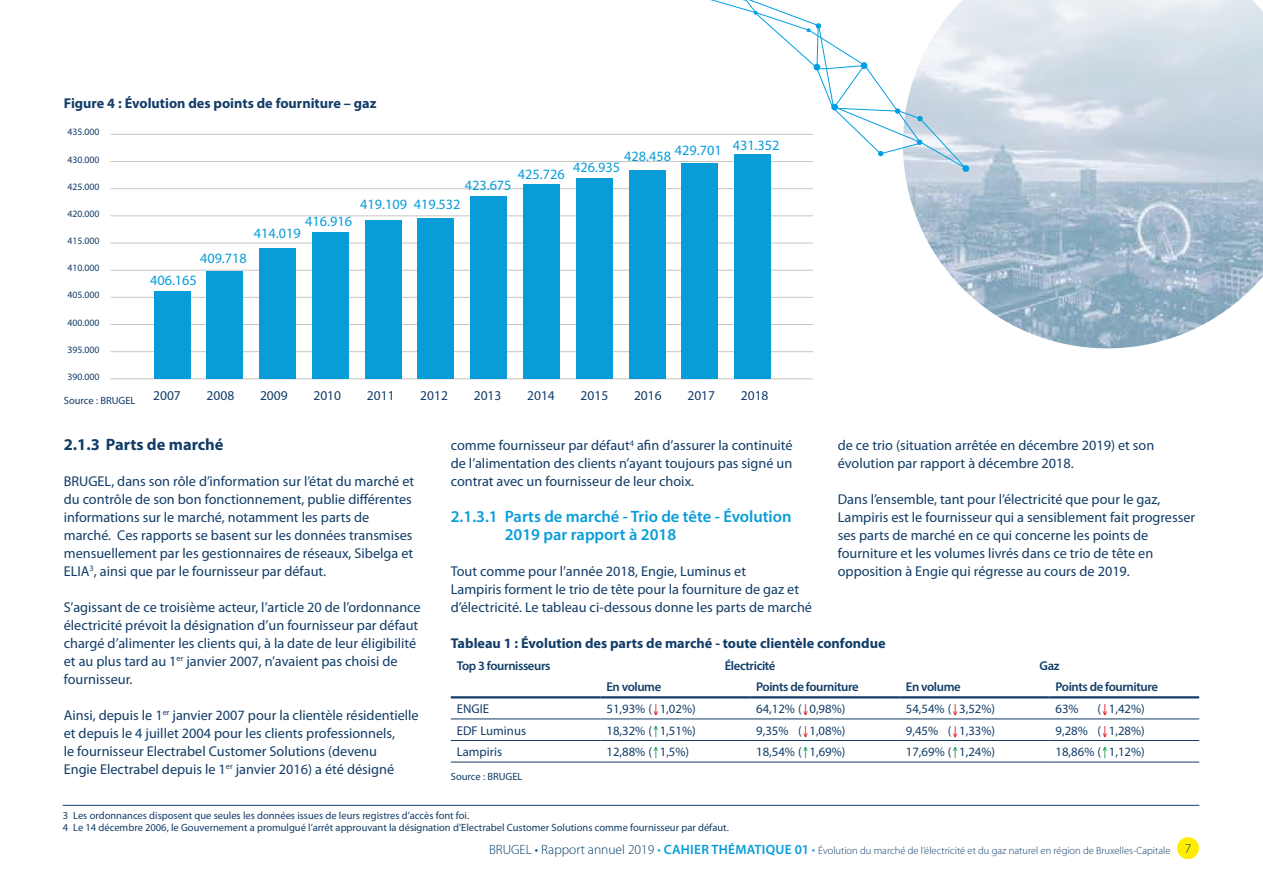
<style>
.page{position:relative;width:1263px;height:893px;background:#fff}
.page>*{position:absolute;margin:0;border:0;box-sizing:border-box;transform-origin:0 0}
.t1{font:600 16.5px/18px "Myriad Pro";color:#089dd9}
.t2{font:700 16.5px "Myriad Pro";color:#123d68}
.t3{font:14.25px/18px "Myriad Pro";color:#123d68}
.t4{font:700 14.25px "Myriad Pro";color:#123d68}
.t5{font:14.25px "Myriad Pro";color:#089dd9}
.t6{font:13.5px "Myriad Pro";color:#123d68}
.t7{font:12.75px "Myriad Pro";color:#123d68}
.t8{font:600 12.75px "Myriad Pro";letter-spacing:-.03em;color:#123d68}
.t9{font:10.5px/12px "Myriad Pro";color:#123d68}
.t10{font:300 10.5px "Myriad Pro";color:#123d68}
.t11{font:9.75px "Myriad Pro";color:#123d68}
.s1{color:#e30613}
.s2{color:#009641}
.s3{font-size:13.5px;color:#003c68}
.s4{font-size:13.5px;color:#089dd9}
.s5{font-weight:600;font-size:13.5px;color:#089dd9}
</style>
<div class="page">
<hr style="left:111px;top:378px;width:701px;height:1px;background:#c6c6c6">
<hr style="left:111px;top:351px;width:701px;height:1px;background:#c6c6c6">
<hr style="left:111px;top:324px;width:701px;height:1px;background:#c6c6c6">
<hr style="left:111px;top:297px;width:701px;height:1px;background:#c6c6c6">
<hr style="left:111px;top:270px;width:701px;height:1px;background:#c6c6c6">
<hr style="left:111px;top:243px;width:701px;height:1px;background:#c6c6c6">
<hr style="left:111px;top:215px;width:701px;height:1px;background:#c6c6c6">
<hr style="left:111px;top:188px;width:701px;height:1px;background:#c6c6c6">
<hr style="left:111px;top:161px;width:701px;height:1px;background:#c6c6c6">
<hr style="left:111px;top:134px;width:701px;height:1px;background:#c6c6c6">
<div style="left:734px;top:154px;width:37px;height:225px;background:#089dd9"></div>
<div style="left:681px;top:163px;width:37px;height:216px;background:#089dd9"></div>
<div style="left:628px;top:170px;width:37px;height:209px;background:#089dd9"></div>
<div style="left:576px;top:178px;width:37px;height:201px;background:#089dd9"></div>
<div style="left:523px;top:185px;width:37px;height:194px;background:#089dd9"></div>
<div style="left:470px;top:196px;width:37px;height:183px;background:#089dd9"></div>
<div style="left:417px;top:218px;width:37px;height:161px;background:#089dd9"></div>
<div style="left:365px;top:221px;width:37px;height:158px;background:#089dd9"></div>
<div style="left:312px;top:233px;width:37px;height:146px;background:#089dd9"></div>
<div style="left:259px;top:248px;width:37px;height:131px;background:#089dd9"></div>
<div style="left:206px;top:272px;width:37px;height:107px;background:#089dd9"></div>
<div style="left:154px;top:291px;width:37px;height:88px;background:#089dd9"></div>
<hr style="left:63px;top:805px;width:1136px;height:1px;background:#123d68">
<hr style="left:451px;top:719px;width:149px;height:1px;background:#123d68">
<hr style="left:600px;top:719px;width:150px;height:1px;background:#123d68">
<hr style="left:750px;top:719px;width:150px;height:1px;background:#123d68">
<hr style="left:900px;top:719px;width:149px;height:1px;background:#123d68">
<hr style="left:1049px;top:719px;width:150px;height:1px;background:#123d68">
<hr style="left:451px;top:740px;width:149px;height:1px;background:#123d68">
<hr style="left:600px;top:740px;width:150px;height:1px;background:#123d68">
<hr style="left:750px;top:740px;width:150px;height:1px;background:#123d68">
<hr style="left:900px;top:740px;width:149px;height:1px;background:#123d68">
<hr style="left:1049px;top:740px;width:150px;height:1px;background:#123d68">
<hr style="left:451px;top:696px;width:149px;height:2px;background:#123d68">
<hr style="left:451px;top:762px;width:149px;height:1px;background:#123d68">
<hr style="left:600px;top:762px;width:150px;height:1px;background:#123d68">
<hr style="left:750px;top:762px;width:150px;height:1px;background:#123d68">
<hr style="left:900px;top:762px;width:149px;height:1px;background:#123d68">
<hr style="left:1049px;top:762px;width:150px;height:1px;background:#123d68">
<hr style="left:600px;top:696px;width:150px;height:2px;background:#123d68">
<hr style="left:750px;top:696px;width:150px;height:2px;background:#123d68">
<hr style="left:900px;top:696px;width:149px;height:2px;background:#123d68">
<hr style="left:1049px;top:696px;width:150px;height:2px;background:#123d68">
<img style="left:905px;top:0;width:358px;height:348px">
<svg style="left:742px;top:0;width:228px;height:172px"></svg>
<div style="left:1177px;top:837px;width:22px;height:22px;background:#ffed00;border-radius:50%"></div>
<p class="t4" style="left:64px;top:95px;width:314px">Figure 4 : Évolution des points de fourniture – gaz</p>
<p class="t11" style="left:67px;top:127px;width:34px">435.000</p>
<p class="t11" style="left:67px;top:154px;width:34px">430.000</p>
<p class="t11" style="left:67px;top:181px;width:34px">425.000</p>
<p class="t11" style="left:67px;top:208px;width:34px">420.000</p>
<p class="t11" style="left:67px;top:236px;width:34px">415.000</p>
<p class="t11" style="left:67px;top:263px;width:34px">410.000</p>
<p class="t11" style="left:67px;top:290px;width:34px">405.000</p>
<p class="t11" style="left:67px;top:317px;width:34px">400.000</p>
<p class="t11" style="left:67px;top:344px;width:34px">395.000</p>
<p class="t11" style="left:67px;top:371px;width:34px">390.000</p>
<p class="t9" style="left:64px;top:395px;width:73px">Source : BRUGEL</p>
<p class="t5" style="left:624px;top:142px;width:157px">428.458 429.701 431.352</p>
<p class="t5" style="left:518px;top:163px;width:104px">425.726 426.935</p>
<p class="t5" style="left:465px;top:178px;width:48px">423.675</p>
<p class="t5" style="left:305px;top:214px;width:48px">416.916</p>
<p class="t5" style="left:254px;top:226px;width:48px">414.019</p>
<p class="t5" style="left:200px;top:250px;width:48px">409.718</p>
<p class="t5" style="left:150px;top:272px;width:48px">406.165</p>
<p class="t5" style="left:360px;top:196px;width:102px">419.109 419.532</p>
<p class="t6" style="left:153px;top:388px;width:29px">2007</p>
<p class="t6" style="left:207px;top:388px;width:29px">2008</p>
<p class="t6" style="left:260px;top:388px;width:29px">2009</p>
<p class="t6" style="left:313px;top:388px;width:29px">2010</p>
<p class="t6" style="left:367px;top:388px;width:29px">2011</p>
<p class="t6" style="left:420px;top:388px;width:29px">2012</p>
<p class="t6" style="left:474px;top:388px;width:29px">2013</p>
<p class="t6" style="left:527px;top:388px;width:29px">2014</p>
<p class="t6" style="left:581px;top:388px;width:29px">2015</p>
<p class="t6" style="left:634px;top:388px;width:29px">2016</p>
<p class="t6" style="left:687px;top:388px;width:29px">2017</p>
<p class="t6" style="left:741px;top:388px;width:29px">2018</p>
<p class="t2" style="left:64px;top:435px;width:161px">2.1.3 Parts de marché</p>
<p class="t3" style="left:64px;top:473px;width:352px">BRUGEL, dans son rôle d’information sur l’état du marché et du contrôle de son bon fonctionnement, publie différentes informations sur le marché, notamment les parts de marché. Ces rapports se basent sur les données transmises mensuellement par les gestionnaires de réseaux, Sibelga et ELIA<sup>3</sup>, ainsi que par le fournisseur par défaut.</p>
<p class="t3" style="left:64px;top:599px;width:358px">S’agissant de ce troisième acteur, l’article 20 de l’ordonnance électricité prévoit la désignation d’un fournisseur par défaut chargé d’alimenter les clients qui, à la date de leur éligibilité et au plus tard au 1<sup>er</sup> janvier 2007, n’avaient pas choisi de fournisseur.</p>
<p class="t3" style="left:64px;top:707px;width:356px">Ainsi, depuis le 1<sup>er</sup> janvier 2007 pour la clientèle résidentielle et depuis le 4 juillet 2004 pour les clients professionnels,<br>le fournisseur Electrabel Customer Solutions (devenu<br>Engie Electrabel depuis le 1<sup>er</sup> janvier 2016) a été désigné</p>
<p class="t3" style="left:451px;top:437px;width:343px;text-align:justify">comme fournisseur par défaut<sup>4</sup> afin d’assurer la continuité de l’alimentation des clients n’ayant toujours pas signé un contrat avec un fournisseur de leur choix.</p>
<p class="t1" style="left:505px;top:507px;width:288px;text-indent:-54px">2.1.3.1 Parts de marché - Trio de tête - Évolution<br>2019 par rapport à 2018</p>
<p class="t3" style="left:451px;top:563px;width:363px">Tout comme pour l’année 2018, Engie, Luminus et<br>Lampiris forment le trio de tête pour la fourniture de gaz et d’électricité. Le tableau ci-dessous donne les parts de marché</p>
<p class="t3" style="left:838px;top:437px;width:318px">de ce trio (situation arrêtée en décembre 2019) et son évolution par rapport à décembre 2018.</p>
<p class="t3" style="left:838px;top:491px;width:359px">Dans l’ensemble, tant pour l’électricité que pour le gaz, Lampiris est le fournisseur qui a sensiblement fait progresser ses parts de marché en ce qui concerne les points de fourniture et les volumes livrés dans ce trio de tête en opposition à Engie qui régresse au cours de 2019.</p>
<p class="t4" style="left:451px;top:635px;width:436px">Tableau 1 : Évolution des parts de marché - toute clientèle confondue</p>
<p class="t8" style="left:457px;top:657px;width:95px">Top 3 fournisseurs</p>
<p class="t8" style="left:725px;top:657px;width:52px">Électricité</p>
<p class="t8" style="left:1039px;top:657px;width:22px">Gaz</p>
<p class="t8" style="left:606px;top:679px;width:56px">En volume</p>
<p class="t8" style="left:756px;top:679px;width:104px">Points de fourniture</p>
<p class="t8" style="left:906px;top:679px;width:56px">En volume</p>
<p class="t8" style="left:1055px;top:679px;width:104px">Points de fourniture</p>
<p class="t7" style="left:457px;top:702px;width:34px">ENGIE</p>
<p class="t7" style="left:606px;top:702px;width:91px">51,93% (<span class="s1">↓</span>1,02%)</p>
<p class="t7" style="left:756px;top:702px;width:91px">64,12% (<span class="s1">↓</span>0,98%)</p>
<p class="t7" style="left:906px;top:702px;width:91px">54,54% (<span class="s1">↓</span>3,52%)</p>
<p class="t7" style="left:1055px;top:702px;width:25px">63%</p>
<p class="t7" style="left:1097px;top:702px;width:49px">(<span class="s1">↓</span>1,42%)</p>
<p class="t7" style="left:457px;top:723px;width:71px">EDF Luminus</p>
<p class="t7" style="left:606px;top:723px;width:91px">18,32% (<span class="s2">↑</span>1,51%)</p>
<p class="t7" style="left:756px;top:723px;width:91px">9,35% (<span class="s1">↓</span>1,08%)</p>
<p class="t7" style="left:906px;top:723px;width:91px">9,45% (<span class="s1">↓</span>1,33%)</p>
<p class="t7" style="left:1055px;top:723px;width:91px">9,28% (<span class="s1">↓</span>1,28%)</p>
<p class="t7" style="left:457px;top:745px;width:47px">Lampiris</p>
<p class="t7" style="left:606px;top:745px;width:84px">12,88% (<span class="s2">↑</span>1,5%)</p>
<p class="t7" style="left:756px;top:745px;width:91px">18,54% (<span class="s2">↑</span>1,69%)</p>
<p class="t7" style="left:906px;top:745px;width:91px">17,69% (<span class="s2">↑</span>1,24%)</p>
<p class="t7" style="left:1055px;top:745px;width:91px">18,86% (<span class="s2">↑</span>1,12%)</p>
<p class="t9" style="left:451px;top:771px;width:73px">Source : BRUGEL</p>
<p class="t9" style="left:63px;top:809px;width:668px">3 Les ordonnances disposent que seules les données issues de leurs registres d’accès font foi.<br>4 Le 14 décembre 2006, le Gouvernement a promulgué l’arrêt approuvant la désignation d’Electrabel Customer Solutions comme fournisseur par défaut.</p>
<p class="t10" style="left:489px;top:844px;width:704px"><span class="s3">BRUGEL • Rapport annuel 2019</span> <span class="s4">•</span> <span class="s5">CAHIER THÉMATIQUE 01</span> <span class="s4">•</span> Évolution du marché de l’électricité et du gaz naturel en région de Bruxelles-Capitale <span class="s3">7</span></p>
</div>
